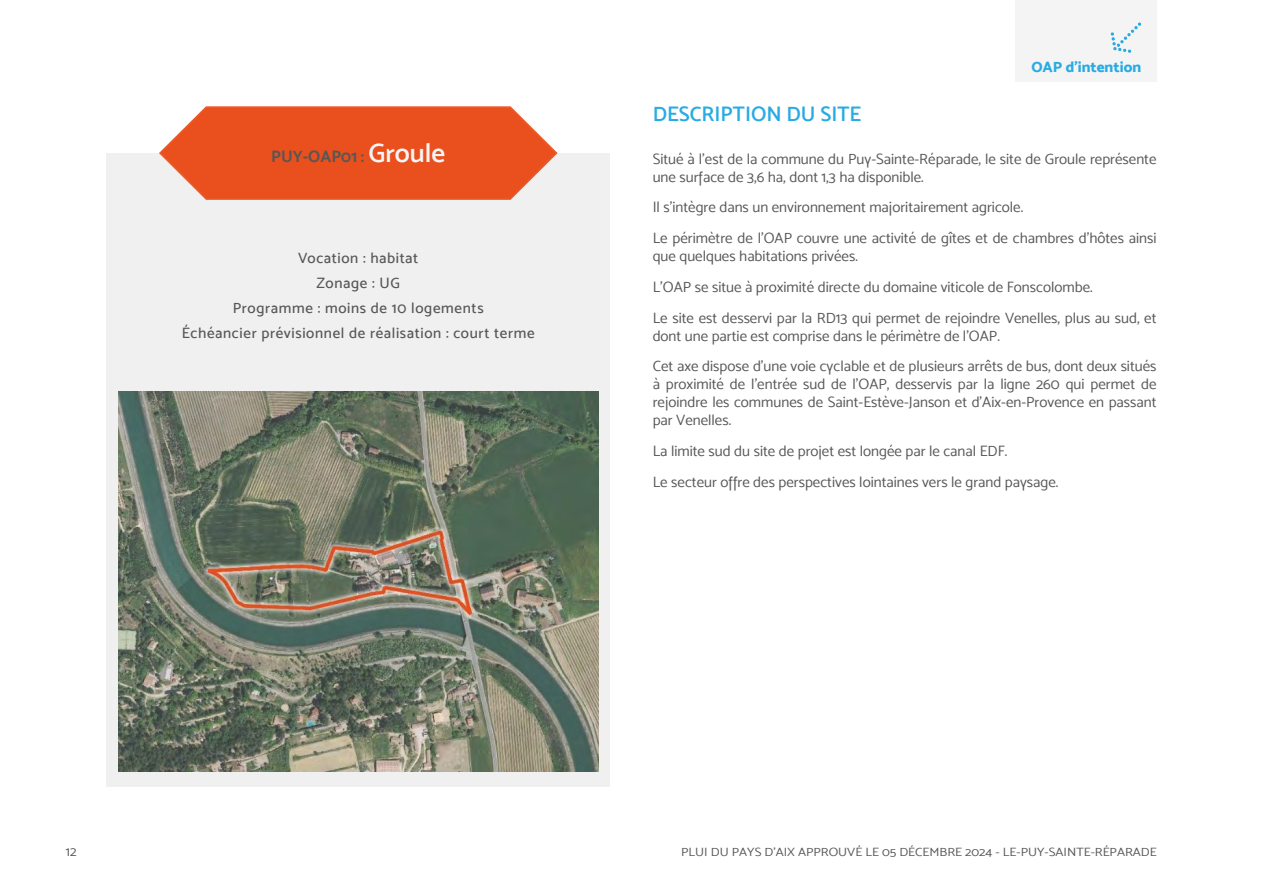
<style>
.page{position:relative;width:1263px;height:893px;background:#fff}
.page>*{position:absolute;margin:0;border:0;box-sizing:border-box;transform-origin:0 0}
.Titre_3_-_bleu{font:21px "Mosk Semi Bold 600";color:#28abe3}
.Nom_OAP{font:16.5px "Mosk Bold 700";color:#575756}
.t1{font:15px/18px "Mosk Normal 400";color:#575756}
.Encadré{font:15px "Mosk Medium 500";letter-spacing:.045em;color:#575756}
.t2{font:15px "Mosk Extra Bold 800";color:#28abe3}
.t3{font:13.5px "Mosk Normal 400";color:#575756}
.t4{font:12px "Mosk Normal 400";color:#575756;scale:1.1 1}
.s1{font-family:"Mosk Semi Bold 600";font-size:27px;color:#f4f4f4}
</style>
<div class="page">
<div style="left:106px;top:153px;width:504px;height:634px;background:#f0f0f0"></div>
<svg style="left:159px;top:106px;width:399px;height:94px;background:#ea6439"></svg>
<img style="left:119px;top:391px;width:479px;height:381px">
<div style="left:1015px;top:0;width:142px;height:81px;background:#f4f4f4"></div>
<svg style="left:1110px;top:22px;width:31px;height:31px"></svg>
<p class="Titre_3_-_bleu" style="left:653px;top:102px;width:210px">DESCRIPTION DU SITE</p>
<p class="t2" style="left:1031px;top:57px;width:111px">OAP d'intention</p>
<p class="Nom_OAP" style="left:271px;top:146px;width:175px">PUY-OAP01 : <span class="s1">Groule</span></p>
<p class="t1" style="left:653px;top:150px;width:505px">Situé à l’est de la commune du Puy-Sainte-Réparade, le site de Groule représente une surface de 3,6 ha, dont 1,3 ha disponible.</p>
<p class="t1" style="left:653px;top:198px;width:372px">Il s’intègre dans un environnement majoritairement agricole.</p>
<p class="t1" style="left:653px;top:229px;width:505px">Le périmètre de l’OAP couvre une activité de gîtes et de chambres d’hôtes ainsi que quelques habitations privées.</p>
<p class="t1" style="left:653px;top:278px;width:441px">L’OAP se situe à proximité directe du domaine viticole de Fonscolombe.</p>
<p class="t1" style="left:653px;top:309px;width:505px">Le site est desservi par la RD13 qui permet de rejoindre Venelles, plus au sud, et dont une partie est comprise dans le périmètre de l’OAP.</p>
<p class="t1" style="left:653px;top:357px;width:505px;text-align:justify">Cet axe dispose d’une voie cyclable et de plusieurs arrêts de bus, dont deux situés à proximité de l’entrée sud de l’OAP, desservis par la ligne 260 qui permet de rejoindre les communes de Saint-Estève-Janson et d’Aix-en-Provence en passant par Venelles.</p>
<p class="t1" style="left:653px;top:442px;width:356px">La limite sud du site de projet est longée par le canal EDF.</p>
<p class="t1" style="left:653px;top:473px;width:407px">Le secteur offre des perspectives lointaines vers le grand paysage.</p>
<p class="Encadré" style="left:298px;top:249px;width:122px">Vocation : habitat</p>
<p class="Encadré" style="left:317px;top:274px;width:85px">Zonage : UG</p>
<p class="Encadré" style="left:233px;top:299px;width:252px">Programme : moins de 10 logements</p>
<p class="Encadré" style="left:182px;top:324px;width:354px">Échéancier prévisionnel de réalisation : court terme</p>
<p class="t3" style="left:66px;top:843px;width:12px">12</p>
<p class="t4" style="left:681px;top:844px;width:434px">PLUI DU PAYS D’AIX APPROUVÉ LE 05 DÉCEMBRE 2024 - LE-PUY-SAINTE-RÉPARADE</p>
</div>
